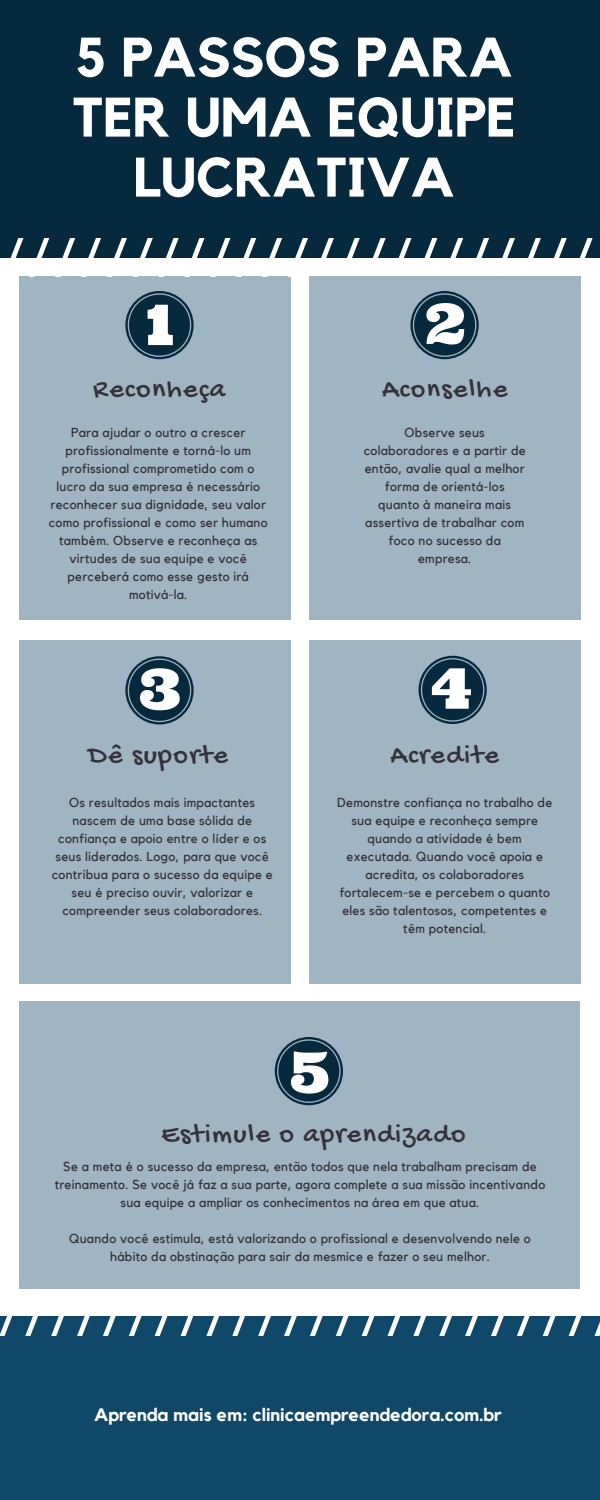
<style>
.page{position:relative;width:600px;height:1500px;background:#fff}
.page>*{position:absolute;margin:0;border:0;box-sizing:border-box;transform-origin:0 0}
.t1{font:700 55px/60px "Kollektif";color:#fff;text-align:center}
.t2{font:28px "Gochi Hand";letter-spacing:.05em;color:#34313a}
.t3{font:700 18px "Kollektif";color:#fff}
.t4{font:13px/18px "Kollektif";letter-spacing:.02em;color:#34313a;text-align:center}
</style>
<div class="page">
<div style="left:0;top:0;width:600px;height:257px;background:#06293d"></div>
<div style="left:0;top:1316px;width:600px;height:184px;background:#104869"></div>
<div style="left:20px;top:276px;width:271px;height:343px;background:#9fb5c3"></div>
<div style="left:20px;top:640px;width:271px;height:344px;background:#9fb5c3"></div>
<svg style="left:0;top:239px;width:600px;height:19px"></svg>
<div style="left:309px;top:276px;width:271px;height:343px;background:#9fb5c3"></div>
<div style="left:309px;top:640px;width:271px;height:344px;background:#9fb5c3"></div>
<div style="left:20px;top:1002px;width:560px;height:287px;background:#9fb5c3"></div>
<svg style="left:0;top:1316px;width:600px;height:19px"></svg>
<svg style="left:125px;top:291px;width:69px;height:68px"></svg>
<svg style="left:410px;top:291px;width:69px;height:68px"></svg>
<svg style="left:125px;top:656px;width:69px;height:68px"></svg>
<svg style="left:419px;top:656px;width:68px;height:68px"></svg>
<svg style="left:275px;top:1037px;width:68px;height:68px"></svg>
<h1 class="t1" style="left:72px;top:30px;width:445px">5 PASSOS PARA<br>TER UMA EQUIPE<br>LUCRATIVA</h1>
<h2 class="t2" style="left:93px;top:374px;width:134px">Reconheça</h2>
<p class="t4" style="left:49px;top:424px;width:220px">Para ajudar o outro a crescer profissionalmente e torná-lo um profissional comprometido com o lucro da sua empresa é necessário reconhecer sua dignidade, seu valor como profissional e como ser humano também. Observe e reconheça as virtudes de sua equipe e você perceberá como esse gesto irá motivá-la.</p>
<h2 class="t2" style="left:89px;top:740px;width:141px">Dê suporte</h2>
<p class="t4" style="left:52px;top:794px;width:222px">Os resultados mais impactantes nascem de uma base sólida de confiança e apoio entre o líder e os seus liderados. Logo, para que você contribua para o sucesso da equipe e seu é preciso ouvir, valorizar e compreender seus colaboradores.</p>
<h2 class="t2" style="left:382px;top:374px;width:127px">Aconselhe</h2>
<p class="t4" style="left:364px;top:424px;width:164px">Observe seus colaboradores e a partir de então, avalie qual a melhor forma de orientá-los quanto à maneira mais assertiva de trabalhar com foco no sucesso da empresa.</p>
<h2 class="t2" style="left:390px;top:740px;width:110px">Acredite</h2>
<p class="t4" style="left:337px;top:794px;width:217px">Demonstre confiança no trabalho de sua equipe e reconheça sempre quando a atividade é bem executada. Quando você apoia e acredita, os colaboradores fortalecem-se e percebem o quanto eles são talentosos, competentes e têm potencial.</p>
<h2 class="t2" style="left:161px;top:1119px;width:306px">Estimule o aprendizado</h2>
<p class="t4" style="left:55px;top:1158px;width:492px">Se a meta é o sucesso da empresa, então todos que nela trabalham precisam de treinamento. Se você já faz a sua parte, agora complete a sua missão incentivando sua equipe a ampliar os conhecimentos na área em que atua.</p>
<p class="t4" style="left:69px;top:1230px;width:463px">Quando você estimula, está valorizando o profissional e desenvolvendo nele o hábito da obstinação para sair da mesmice e fazer o seu melhor.</p>
<h3 class="t3" style="left:94px;top:1407px;width:409px">Aprenda mais em: clinicaempreendedora.com.br</h3>
</div>
